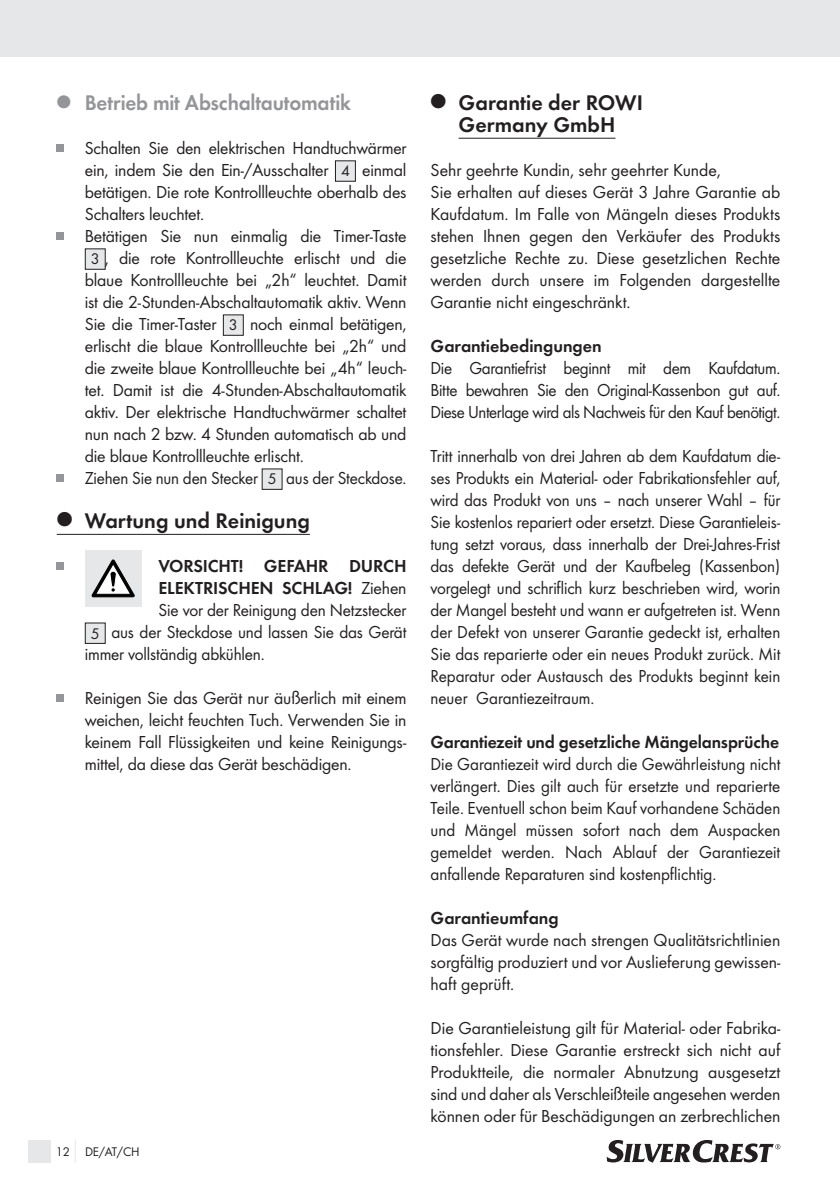
<style>
.page{position:relative;width:840px;height:1191px;background:#fff}
.page>*{position:absolute;margin:0;border:0;box-sizing:border-box;transform-origin:0 0}
.t1{font:600 22px/22px "Futura Pro";color:#231f20;text-align:center}
.t2{font:600 22px "Futura Pro";letter-spacing:-.01em;color:#939598;scale:.96 1}
.t3{font:18px/22px "Futura Pro";letter-spacing:-.01em;color:#231f20;text-align:justify}
.t4{font:18px/22px "Futura Pro";letter-spacing:-.01em;color:#231f20;text-align:justify;scale:.96 1}
.t5{font:600 18px "Futura Pro";letter-spacing:-.01em;color:#231f20}
.t6{font:13px "Futura Pro";letter-spacing:-.02em;color:#231f20}
.s1{font-size:16px}
.s2{font-weight:400}
</style>
<div class="page">
<div style="left:0;top:0;width:839px;height:57px;background:#e6e7e9"></div>
<div style="left:28px;top:1140px;width:23px;height:22px;background:#e6e7e9"></div>
<svg style="left:75px;top:1140px;width:1px;height:22px"></svg>
<svg style="left:606px;top:1140px;width:174px;height:22px"></svg>
<hr style="left:57px;top:534px;width:253px;height:1px;background:#231f20">
<div style="left:57px;top:144px;width:7px;height:7px;background:#939598"></div>
<div style="left:335px;top:161px;width:20px;height:20px;background:#e6e7e9"></div>
<div style="left:335px;top:160px;width:21px;height:22px;border:1px solid #231f20"></div>
<div style="left:57px;top:232px;width:7px;height:7px;background:#939598"></div>
<div style="left:85px;top:249px;width:20px;height:20px;background:#e6e7e9"></div>
<div style="left:85px;top:248px;width:21px;height:22px;border:1px solid #231f20"></div>
<div style="left:223px;top:315px;width:20px;height:20px;background:#e6e7e9"></div>
<div style="left:223px;top:314px;width:21px;height:22px;border:1px solid #231f20"></div>
<div style="left:57px;top:474px;width:7px;height:7px;background:#939598"></div>
<div style="left:262px;top:469px;width:20px;height:20px;background:#e6e7e9"></div>
<div style="left:57px;top:562px;width:7px;height:7px;background:#939598"></div>
<div style="left:85px;top:550px;width:56px;height:57px;background:#e6e7e9"></div>
<svg style="left:92px;top:560px;width:42px;height:37px"></svg>
<div style="left:85px;top:623px;width:20px;height:20px;background:#e6e7e9"></div>
<div style="left:85px;top:622px;width:21px;height:22px;border:1px solid #231f20"></div>
<div style="left:57px;top:694px;width:7px;height:7px;background:#939598"></div>
<hr style="left:458px;top:138px;width:157px;height:1px;background:#231f20">
<p class="t2" style="left:57px;top:87px;width:308px">● Betrieb mit Abschaltautomatik</p>
<p class="t3" style="left:85px;top:136px;width:323px">Schalten Sie den elektrischen Handtuchwärmer</p>
<p class="t3" style="left:85px;top:158px;width:323px">ein, indem Sie den Ein-/Ausschalter <span class="s1">4</span> einmal</p>
<p class="t3" style="left:85px;top:180px;width:323px">betätigen. Die rote Kontrollleuchte oberhalb des</p>
<p class="t3" style="left:85px;top:202px;width:121px">Schalters leuchtet.</p>
<p class="t3" style="left:85px;top:224px;width:323px">Betätigen Sie nun einmalig die Timer-Taste</p>
<p class="t3" style="left:91px;top:246px;width:317px"><span class="s1">3</span> , die rote Kontrollleuchte erlischt und die</p>
<p class="t3" style="left:85px;top:268px;width:323px">blaue Kontrollleuchte bei „2h“ leuchtet. Damit</p>
<p class="t3" style="left:85px;top:290px;width:323px">ist die 2-Stunden-Abschaltautomatik aktiv. Wenn</p>
<p class="t3" style="left:85px;top:312px;width:323px">Sie die Timer-Taster <span class="s1">3</span> noch einmal betätigen,</p>
<p class="t3" style="left:85px;top:334px;width:323px">erlischt die blaue Kontrollleuchte bei „2h“ und</p>
<p class="t3" style="left:85px;top:356px;width:323px">die zweite blaue Kontrollleuchte bei „4h“ leuch-</p>
<p class="t3" style="left:85px;top:378px;width:323px">tet. Damit ist die 4-Stunden-Abschaltautomatik</p>
<p class="t3" style="left:85px;top:400px;width:323px">aktiv. Der elektrische Handtuchwärmer schaltet</p>
<p class="t3" style="left:85px;top:422px;width:323px">nun nach 2 bzw. 4 Stunden automatisch ab und</p>
<p class="t3" style="left:85px;top:444px;width:220px">die blaue Kontrollleuchte erlischt.</p>
<p class="t4" style="left:85px;top:466px;width:336px">Ziehen Sie nun den Stecker <span class="s1">5</span> aus der Steckdose.</p>
<p class="t1" style="left:57px;top:508px;width:254px">● Wartung und Reinigung</p>
<p class="t5" style="left:158px;top:553px;width:249px">VORSICHT! GEFAHR DURCH</p>
<p class="t5" style="left:158px;top:575px;width:249px">ELEKTRISCHEN SCHLAG! <span class="s2">Ziehen</span></p>
<p class="t3" style="left:158px;top:598px;width:249px">Sie vor der Reinigung den Netzstecker</p>
<p class="t3" style="left:91px;top:620px;width:317px"><span class="s1">5</span> aus der Steckdose und lassen Sie das Gerät</p>
<p class="t3" style="left:85px;top:642px;width:181px">immer vollständig abkühlen.</p>
<p class="t3" style="left:85px;top:686px;width:323px">Reinigen Sie das Gerät nur äußerlich mit einem weichen, leicht feuchten Tuch. Verwenden Sie in keinem Fall Flüssigkeiten und keine Reinigungs&shy;mittel, da diese das Gerät beschädigen.</p>
<p class="t6" style="left:56px;top:1142px;width:85px">12 DE/AT/CH</p>
<p class="t1" style="left:430px;top:90px;width:214px">● Garantie der ROWI<br>Germany GmbH</p>
<p class="t3" style="left:430px;top:158px;width:351px;text-align:left">Sehr geehrte Kundin, sehr geehrter Kunde,<br>Sie erhalten auf dieses Gerät 3 Jahre Garantie ab Kaufdatum. Im Falle von Mängeln dieses Produkts stehen Ihnen gegen den Verkäufer des Produkts gesetzliche Rechte zu. Diese gesetzlichen Rechte werden durch unsere im Folgenden dargestellte Garantie nicht eingeschränkt.</p>
<p class="t5" style="left:430px;top:333px;width:173px">Garantiebedingungen</p>
<p class="t4" style="left:430px;top:356px;width:365px">Die Garantiefrist beginnt mit dem Kaufdatum.<br>Bitte bewahren Sie den Original-Kassenbon gut auf.<br>Diese Unterlage wird als Nachweis für den Kauf benötigt.</p>
<p class="t4" style="left:430px;top:444px;width:366px">Tritt innerhalb von drei Jahren ab dem Kaufdatum die&shy;ses Produkts ein Material- oder Fabrikationsfehler auf, wird das Produkt von uns – nach unserer Wahl – für Sie kostenlos repariert oder ersetzt. Diese Garantieleis&shy;tung setzt voraus, dass innerhalb der Drei-Jahres-Frist das defekte Gerät und der Kaufbeleg (Kassenbon) vorgelegt und schriflich kurz beschrieben wird, worin der Mangel besteht und wann er aufgetreten ist. Wenn der Defekt von unserer Garantie gedeckt ist, erhalten Sie das reparierte oder ein neues Produkt zurück. Mit Reparatur oder Austausch des Produkts beginnt kein neuer Garantiezeitraum.</p>
<p class="t5" style="left:430px;top:729px;width:350px">Garantiezeit und gesetzliche Mängelansprüche</p>
<p class="t4" style="left:430px;top:752px;width:366px">Die Garantiezeit wird durch die Gewährleistung nicht verlängert. Dies gilt auch für ersetzte und reparierte Teile. Eventuell schon beim Kauf vorhandene Schäden und Mängel müssen sofort nach dem Auspacken gemeldet werden. Nach Ablauf der Garantiezeit anfallende Reparaturen sind kostenpflichtig.</p>
<p class="t5" style="left:430px;top:905px;width:130px">Garantieumfang</p>
<p class="t3" style="left:430px;top:928px;width:351px">Das Gerät wurde nach strengen Qualitätsrichtlinien sorgfältig produziert und vor Auslieferung gewissen&shy;haft geprüft.</p>
<p class="t3" style="left:430px;top:1016px;width:351px">Die Garantieleistung gilt für Material- oder Fabrika&shy;tionsfehler. Diese Garantie erstreckt sich nicht auf Produktteile, die normaler Abnutzung ausgesetzt sind und daher als Verschleißteile angesehen werden können oder für Beschädigungen an zerbrechlichen</p>
</div>
